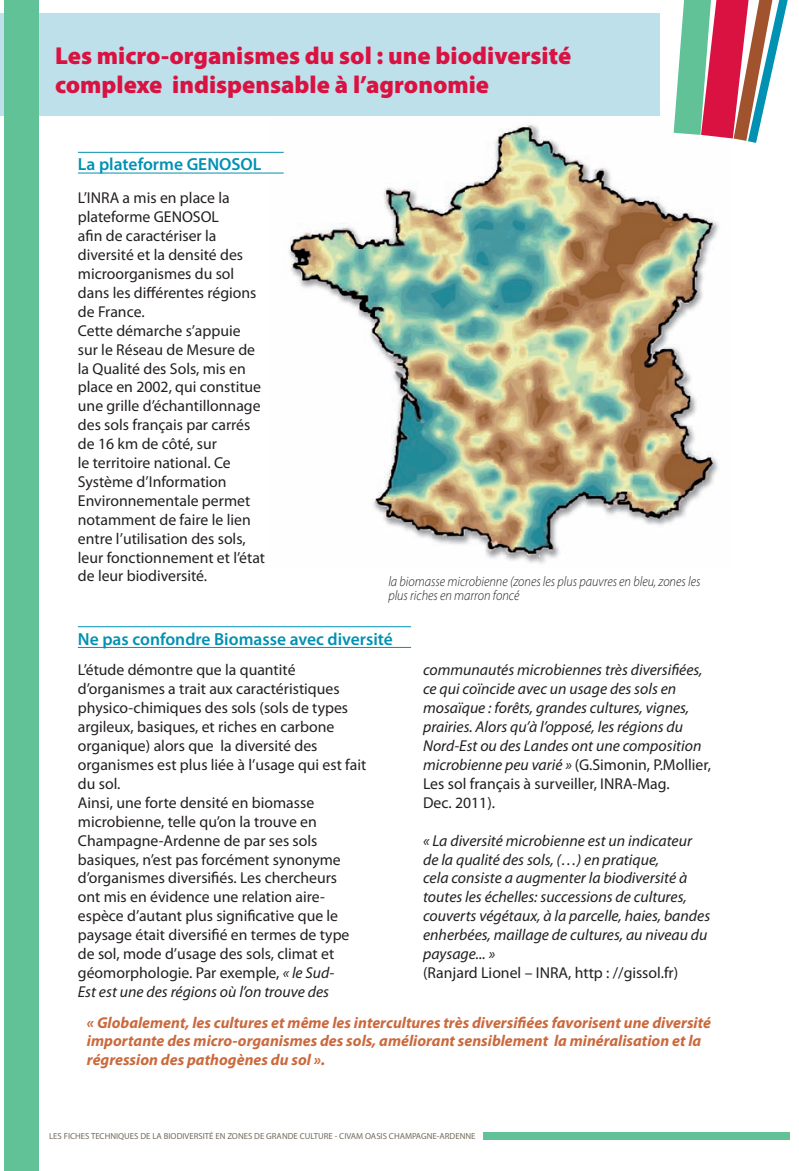
<style>
.page{position:relative;width:799px;height:1171px;background:#fff}
.page>*{position:absolute;margin:0;border:0;box-sizing:border-box;transform-origin:0 0}
.t1{font:900 24.5px/29.8px "Myriad Pro";color:#d91242}
.t2{font:600 17.5px "Myriad Pro";color:#0091b3}
.t3{font:15.75px/18.9px "Myriad Pro";color:#231f20}
.t4{font:italic 15.75px/18.9px "Myriad Pro";color:#231f20}
.t5{font:italic 700 15.75px/18.9px "Myriad Pro";color:#cb693d}
.t6{font:italic 300 14px/14px "Myriad Pro";color:#231f20;scale:.9 1}
.t7{font:8.75px "Myriad Pro";color:#746c5a}
.s1{font-style:italic}
.s2{font-style:normal}
</style>
<div class="page">
<img style="left:270px;top:102px;width:449px;height:462px">
<div style="left:0;top:13px;width:659px;height:103px;background:#bde0eb"></div>
<div style="left:5px;top:0;width:34px;height:1171px;background:#62c297"></div>
<svg style="left:673px;top:0;width:114px;height:143px"></svg>
<div style="left:483px;top:1132px;width:306px;height:8px;background:#62c297"></div>
<hr style="left:78px;top:152px;width:206px;height:1px;background:#0091b3">
<hr style="left:78px;top:173px;width:206px;height:1px;background:#0091b3">
<hr style="left:78px;top:626px;width:333px;height:1px;background:#0091b3">
<hr style="left:78px;top:647px;width:333px;height:1px;background:#0091b3">
<h1 class="t1" style="left:55px;top:40px;width:517px">Les micro-organismes du sol : une biodiversité complexe indispensable à l’agronomie</h1>
<p class="t2" style="left:78px;top:153px;width:185px">La plateforme GENOSOL</p>
<p class="t3" style="left:78px;top:188px;width:189px">L’INRA a mis en place la plateforme GENOSOL<br>afin de caractériser la diversité et la densité des microorganismes du sol dans les différentes régions de France.<br>Cette démarche s’appuie<br>sur le Réseau de Mesure de la Qualité des Sols, mis en place en 2002, qui constitue une grille d’échantillonnage des sols français par carrés de 16 km de côté, sur<br>le territoire national. Ce<br>Système d’Information<br>Environnementale permet notamment de faire le lien entre l’utilisation des sols, leur fonctionnement et l’état de leur biodiversité.</p>
<p class="t6" style="left:388px;top:574px;width:348px">la biomasse microbienne (zones les plus pauvres en bleu, zones les plus riches en marron foncé</p>
<p class="t2" style="left:78px;top:627px;width:316px">Ne pas confondre Biomasse avec diversité</p>
<p class="t3" style="left:78px;top:660px;width:290px">L’étude démontre que la quantité d’organismes a trait aux caractéristiques physico-chimiques des sols (sols de types argileux, basiques, et riches en carbone organique) alors que la diversité des organismes est plus liée à l’usage qui est fait du sol.<br>Ainsi, une forte densité en biomasse microbienne, telle qu’on la trouve en Champagne-Ardenne de par ses sols basiques, n’est pas forcément synonyme d’organismes diversifiés. Les chercheurs<br>ont mis en évidence une relation aire&shy;espèce d’autant plus significative que le paysage était diversifié en termes de type de sol, mode d’usage des sols, climat et géomorphologie. Par exemple, <span class="s1">« le Sud-<br>Est est une des régions où l’on trouve des</span></p>
<p class="t4" style="left:423px;top:660px;width:289px">communautés microbiennes très diversifiées, ce qui coïncide avec un usage des sols en mosaïque : forêts, grandes cultures, vignes, prairies. Alors qu’à l’opposé, les régions du Nord-Est ou des Landes ont une composition microbienne peu varié » <span class="s2">(G.Simonin, P.Mollier, Les sol français à surveiller, INRA-Mag.<br>Dec. 2011).</span></p>
<p class="t4" style="left:423px;top:830px;width:289px">« La diversité microbienne est un indicateur de la qualité des sols, (…) en pratique,<br>cela consiste a augmenter la biodiversité à toutes les échelles: successions de cultures, couverts végétaux, à la parcelle, haies, bandes enherbées, maillage de cultures, au niveau du paysage... »</p>
<p class="t3" style="left:423px;top:963px;width:257px">(Ranjard Lionel – INRA, http : //gissol.fr)</p>
<p class="t5" style="left:87px;top:1012px;width:625px">« Globalement, les cultures et même les intercultures très diversifiées favorisent une diversité importante des micro-organismes des sols, améliorant sensiblement la minéralisation et la régression des pathogènes du sol ».</p>
<p class="t7" style="left:49px;top:1130px;width:428px">LES FICHES TECHNIQUES DE LA BIODIVERSITÉ EN ZONES DE GRANDE CULTURE - CIVAM OASIS CHAMPAGNE-ARDENNE</p>
</div>
